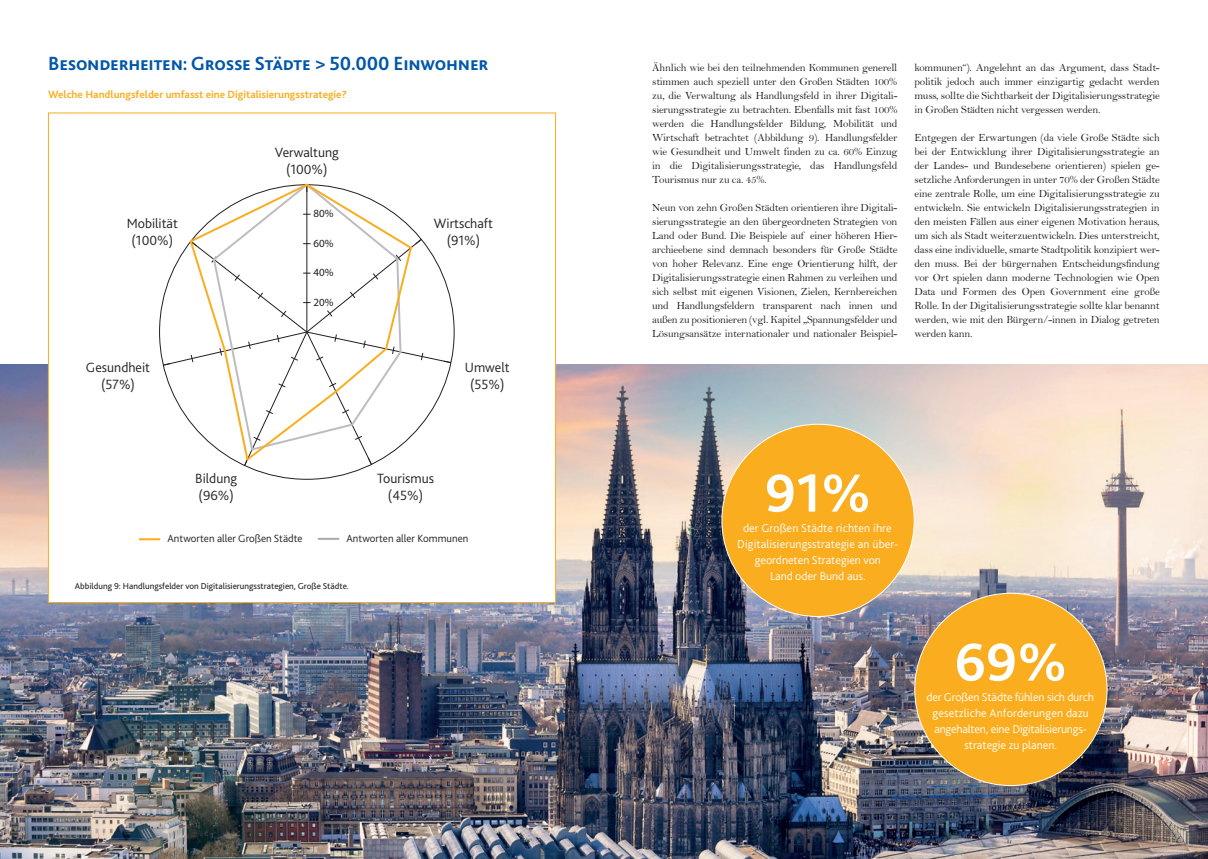
<style>
.page{position:relative;width:1208px;height:859px;background:#fff}
.page>*{position:absolute;margin:0;border:0;box-sizing:border-box;transform-origin:0 0}
.t1{font:700 56px "Bliss 2";color:#fff}
.t2{font:700 20px "Bliss 2";letter-spacing:-.01em;color:#0157a8}
.t3{font:300 14px/16.8px "Bliss 2";color:#231f20;text-align:center}
.t4{font:300 12px/16px "Bliss 2";color:#fff;text-align:center}
.t5{font:11px/14px "Bell";letter-spacing:-.015em;color:#231f20;text-align:justify}
.t6{font:700 11px "Bliss 2";color:#faad1e}
.t7{font:300 11px "Bliss 2";color:#231f20}
.t8{font:11px "Myriad Pro";color:#231f20}
.t9{font:9px "Bliss 2";color:#231f20}
</style>
<div class="page">
<img style="left:0;top:365px;width:1208px;height:494px">
<div style="left:48px;top:113px;width:507px;height:489px;background:#fff"></div>
<svg style="left:162px;top:183px;width:290px;height:284px"></svg>
<svg style="left:140px;top:538px;width:19px;height:2px"></svg>
<svg style="left:319px;top:538px;width:19px;height:2px"></svg>
<div style="left:914px;top:593px;width:193px;height:192px;background:#faad1e;border-radius:50%"></div>
<div style="left:722px;top:424px;width:192px;height:192px;background:#faad1e;border-radius:50%"></div>
<h2 class="t2" style="left:48px;top:51px;width:442px">Besonderheiten: Grosse Städte &gt; 50.000 Einwohner</h2>
<p class="t6" style="left:48px;top:88px;width:300px">Welche Handlungsfelder umfasst eine Digitalisierungsstrategie?</p>
<p class="t3" style="left:127px;top:214px;width:53px">Mobilität (100%)</p>
<p class="t3" style="left:86px;top:359px;width:66px">Gesundheit (57%)</p>
<p class="t3" style="left:275px;top:143px;width:66px">Verwaltung (100%)</p>
<p class="t8" style="left:313px;top:207px;width:21px">80%</p>
<p class="t8" style="left:313px;top:236px;width:21px">60%</p>
<p class="t8" style="left:313px;top:266px;width:21px">40%</p>
<p class="t8" style="left:313px;top:295px;width:21px">20%</p>
<p class="t3" style="left:434px;top:214px;width:61px">Wirtschaft (91%)</p>
<p class="t3" style="left:465px;top:359px;width:46px">Umwelt (55%)</p>
<p class="t3" style="left:195px;top:469px;width:43px;text-align:left">Bildung (96%)</p>
<p class="t7" style="left:167px;top:531px;width:137px">Antworten aller Großen Städte</p>
<p class="t7" style="left:346px;top:531px;width:123px">Antworten aller Kommunen</p>
<p class="t3" style="left:377px;top:469px;width:59px">Tourismus (45%)</p>
<p class="t9" style="left:75px;top:580px;width:275px">Abbildung 9: Handlungsfelder von Digitalisierungsstrategien, Große Städte.</p>
<p class="t5" style="left:652px;top:60px;width:247px">Ähnlich wie bei den teilnehmenden Kommunen generell stimmen auch speziell unter den Großen Städten 100% zu, die Verwaltung als Handlungsfeld in ihrer Digitali&shy;sierungsstrategie zu betrachten. Ebenfalls mit fast 100% werden die Handlungsfelder Bildung, Mobilität und Wirtschaft betrachtet (Abbildung 9). Handlungsfelder wie Gesundheit und Umwelt finden zu ca. 60% Einzug in die Digitalisierungsstrategie, das Handlungsfeld Tourismus nur zu ca. 45%.</p>
<p class="t5" style="left:652px;top:200px;width:247px">Neun von zehn Großen Städten orientieren ihre Digitali&shy;sierungsstrategie an den übergeordneten Strategien von Land oder Bund. Die Beispiele auf einer höheren Hier&shy;archieebene sind demnach besonders für Große Städte von hoher Relevanz. Eine enge Orientierung hilft, der Digitalisierungsstrategie einen Rahmen zu verleihen und sich selbst mit eigenen Visionen, Zielen, Kernbereichen und Handlungsfeldern transparent nach innen und außen zu positionieren (vgl. Kapitel „Spannungsfelder und Lösungsansätze internationaler und nationaler Beispiel-</p>
<p class="t5" style="left:914px;top:60px;width:247px">kommunen“). Angelehnt an das Argument, dass Stadt&shy;politik jedoch auch immer einzigartig gedacht werden muss, sollte die Sichtbarkeit der Digitalisierungsstrategie in Großen Städten nicht vergessen werden.</p>
<p class="t5" style="left:914px;top:130px;width:247px">Entgegen der Erwartungen (da viele Große Städte sich bei der Entwicklung ihrer Digitalisierungsstrategie an der Landes- und Bundesebene orientieren) spielen ge&shy;setzliche Anforderungen in unter 70% der Großen Städte eine zentrale Rolle, um eine Digitalisierungsstrategie zu entwickeln. Sie entwickeln Digitalisierungsstrategien in den meisten Fällen aus einer eigenen Motivation heraus, um sich als Stadt weiterzuentwickeln. Dies unterstreicht, dass eine individuelle, smarte Stadtpolitik konzipiert wer&shy;den muss. Bei der bürgernahen Entscheidungsfindung vor Ort spielen dann moderne Technologien wie Open Data und Formen des Open Government eine große Rolle. In der Digitalisierungsstrategie sollte klar benannt werden, wie mit den Bürgern/-innen in Dialog getreten werden kann.</p>
<h1 class="t1" style="left:765px;top:458px;width:108px">91%</h1>
<p class="t4" style="left:737px;top:535px;width:163px">Digitalisierungsstrategie an über&shy;geordneten Strategien von<br>Land oder Bund aus.</p>
<p class="t4" style="left:743px;top:519px;width:150px">der Großen Städte richten ihre</p>
<h1 class="t1" style="left:954px;top:627px;width:114px">69%</h1>
<p class="t4" style="left:932px;top:704px;width:158px">gesetzliche Anforderungen dazu angehalten, eine Digitalisierungs&shy;strategie zu planen.</p>
<p class="t4" style="left:926px;top:688px;width:169px">der Großen Städte fühlen sich durch</p>
</div>
